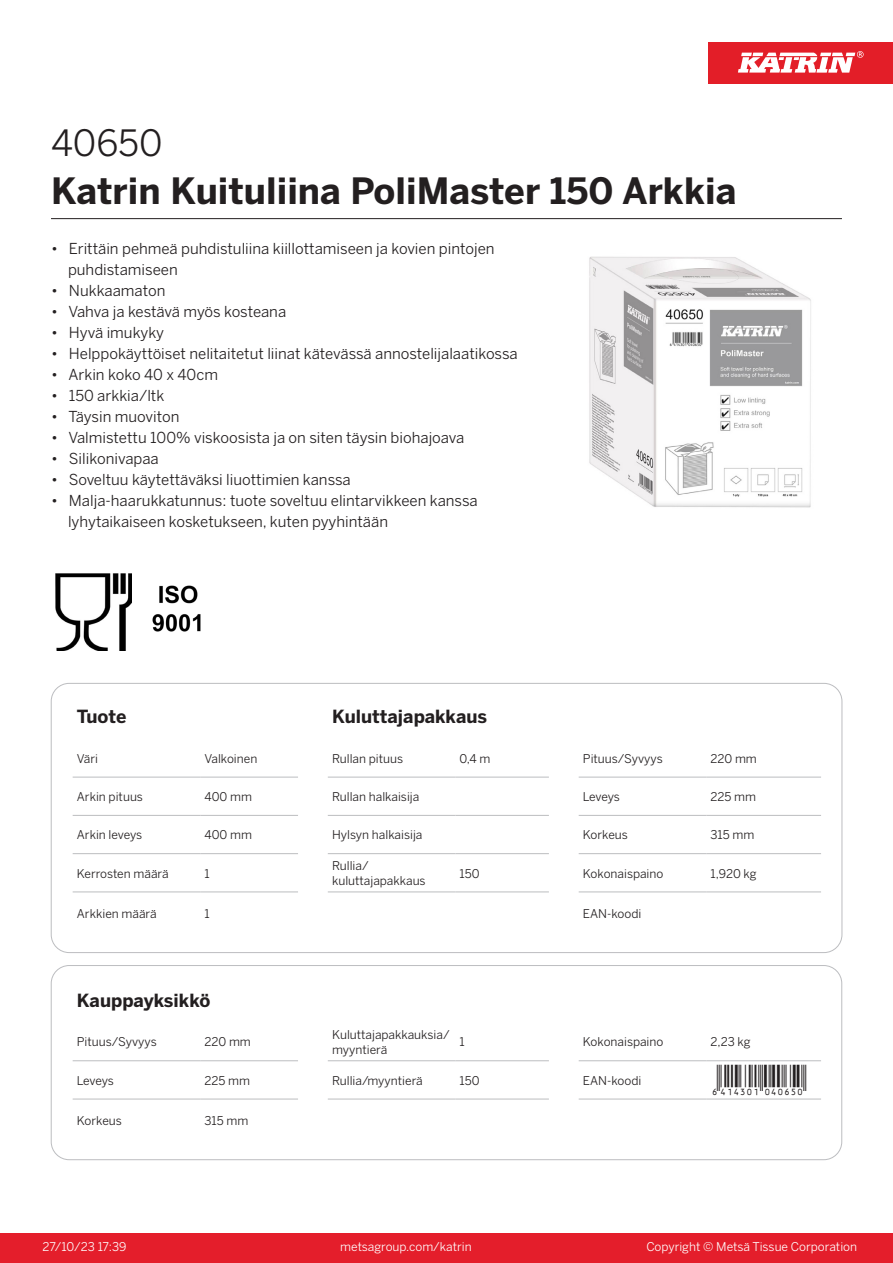
<style>
.page{position:relative;width:893px;height:1263px;background:#fff}
.page>*{position:absolute;margin:0;border:0;box-sizing:border-box;transform-origin:0 0}
.Product_Name{font:700 36px "Benton Sans";color:#231f20}
.External_material_co{font:36px "Benton Sans";color:#231f20}
.T_EAN{font:30px "Viisas EAN Matala";color:#231f20}
.T_TableHeader{font:700 18px "Benton Sans";color:#231f20}
.MarketingBullets{font:15px/21px "Benton Sans";color:#231f20}
.T_TableBody{font:12px/14.4px "Benton Sans";color:#231f20}
.t1{font:12px "Benton Sans";color:#fff}
</style>
<div class="page">
<div style="left:0;top:1233px;width:893px;height:30px;background:#e41e2b"></div>
<div style="left:708px;top:43px;width:185px;height:41px;background:#e31e28"></div>
<svg style="left:738px;top:51px;width:126px;height:22px"></svg>
<hr style="left:73px;top:777px;width:127px;height:1px;background:#bcbdc0">
<hr style="left:200px;top:777px;width:98px;height:1px;background:#bcbdc0">
<hr style="left:328px;top:777px;width:127px;height:1px;background:#bcbdc0">
<hr style="left:455px;top:777px;width:94px;height:1px;background:#bcbdc0">
<hr style="left:579px;top:777px;width:127px;height:1px;background:#bcbdc0">
<hr style="left:706px;top:777px;width:115px;height:1px;background:#bcbdc0">
<hr style="left:73px;top:815px;width:127px;height:1px;background:#bcbdc0">
<hr style="left:200px;top:815px;width:98px;height:1px;background:#bcbdc0">
<hr style="left:328px;top:815px;width:127px;height:1px;background:#bcbdc0">
<hr style="left:455px;top:815px;width:94px;height:1px;background:#bcbdc0">
<hr style="left:579px;top:815px;width:127px;height:1px;background:#bcbdc0">
<hr style="left:706px;top:815px;width:115px;height:1px;background:#bcbdc0">
<hr style="left:73px;top:853px;width:127px;height:1px;background:#bcbdc0">
<hr style="left:200px;top:853px;width:98px;height:1px;background:#bcbdc0">
<hr style="left:328px;top:853px;width:127px;height:1px;background:#bcbdc0">
<hr style="left:455px;top:853px;width:94px;height:1px;background:#bcbdc0">
<hr style="left:579px;top:853px;width:127px;height:1px;background:#bcbdc0">
<hr style="left:706px;top:853px;width:115px;height:1px;background:#bcbdc0">
<hr style="left:73px;top:892px;width:127px;height:1px;background:#bcbdc0">
<hr style="left:200px;top:892px;width:98px;height:1px;background:#bcbdc0">
<hr style="left:328px;top:892px;width:127px;height:1px;background:#bcbdc0">
<hr style="left:455px;top:892px;width:94px;height:1px;background:#bcbdc0">
<hr style="left:579px;top:892px;width:127px;height:1px;background:#bcbdc0">
<hr style="left:706px;top:892px;width:115px;height:1px;background:#bcbdc0">
<hr style="left:73px;top:1060px;width:127px;height:1px;background:#bcbdc0">
<hr style="left:200px;top:1060px;width:98px;height:1px;background:#bcbdc0">
<hr style="left:328px;top:1060px;width:127px;height:1px;background:#bcbdc0">
<hr style="left:455px;top:1060px;width:94px;height:1px;background:#bcbdc0">
<hr style="left:579px;top:1060px;width:127px;height:1px;background:#bcbdc0">
<hr style="left:706px;top:1060px;width:115px;height:1px;background:#bcbdc0">
<hr style="left:73px;top:1099px;width:127px;height:1px;background:#bcbdc0">
<hr style="left:200px;top:1099px;width:98px;height:1px;background:#bcbdc0">
<hr style="left:328px;top:1099px;width:127px;height:1px;background:#bcbdc0">
<hr style="left:455px;top:1099px;width:94px;height:1px;background:#bcbdc0">
<hr style="left:579px;top:1099px;width:127px;height:1px;background:#bcbdc0">
<hr style="left:706px;top:1099px;width:115px;height:1px;background:#bcbdc0">
<div style="left:51px;top:965px;width:791px;height:195px;border:1px solid #bcbdc0;border-radius:18px"></div>
<img style="left:589px;top:256px;width:222px;height:252px">
<img style="left:55px;top:574px;width:77px;height:77px">
<img style="left:152px;top:585px;width:49px;height:47px">
<hr style="left:51px;top:218px;width:791px;height:1px;background:#231f20">
<p class="External_material_co" style="left:51px;top:121px;width:113px">40650</p>
<p class="Product_Name" style="left:51px;top:168px;width:687px">Katrin Kuituliina PoliMaster 150 Arkkia</p>
<p class="MarketingBullets" style="left:68px;top:238px;width:428px;text-indent:-17px">• Erittäin pehmeä puhdistuliina kiillottamiseen ja kovien pintojen puhdistamiseen</p>
<p class="MarketingBullets" style="left:51px;top:280px;width:116px">• Nukkaamaton</p>
<p class="MarketingBullets" style="left:51px;top:301px;width:237px">• Vahva ja kestävä myös kosteana</p>
<p class="MarketingBullets" style="left:51px;top:322px;width:115px">• Hyvä imukyky</p>
<p class="MarketingBullets" style="left:51px;top:343px;width:468px">• Helppokäyttöiset nelitaitetut liinat kätevässä annostelijalaatikossa</p>
<p class="MarketingBullets" style="left:51px;top:364px;width:169px">• Arkin koko 40 x 40cm</p>
<p class="MarketingBullets" style="left:51px;top:385px;width:115px">• 150 arkkia/ltk</p>
<p class="MarketingBullets" style="left:51px;top:406px;width:130px">• Täysin muoviton</p>
<p class="MarketingBullets" style="left:51px;top:427px;width:415px">• Valmistettu 100% viskoosista ja on siten täysin biohajoava</p>
<p class="MarketingBullets" style="left:51px;top:448px;width:109px">• Silikonivapaa</p>
<p class="MarketingBullets" style="left:51px;top:469px;width:301px">• Soveltuu käytettäväksi liuottimien kanssa</p>
<p class="MarketingBullets" style="left:68px;top:490px;width:411px;text-indent:-17px">• Malja-haarukkatunnus: tuote soveltuu elintarvikkeen kanssa lyhytaikaiseen kosketukseen, kuten pyyhintään</p>
<p class="T_TableHeader" style="left:77px;top:705px;width:51px">Tuote</p>
<p class="T_TableHeader" style="left:332px;top:705px;width:157px">Kuluttajapakkaus</p>
<p class="T_TableBody" style="left:77px;top:751px;width:23px">Väri</p>
<p class="T_TableBody" style="left:204px;top:751px;width:54px">Valkoinen</p>
<p class="T_TableBody" style="left:332px;top:751px;width:73px">Rullan pituus</p>
<p class="T_TableBody" style="left:460px;top:751px;width:32px">0,4 m</p>
<p class="T_TableBody" style="left:583px;top:751px;width:81px">Pituus/Syvyys</p>
<p class="T_TableBody" style="left:710px;top:751px;width:48px">220 mm</p>
<p class="T_TableBody" style="left:77px;top:789px;width:68px">Arkin pituus</p>
<p class="T_TableBody" style="left:204px;top:789px;width:49px">400 mm</p>
<p class="T_TableBody" style="left:332px;top:789px;width:89px">Rullan halkaisija</p>
<p class="T_TableBody" style="left:583px;top:789px;width:39px">Leveys</p>
<p class="T_TableBody" style="left:710px;top:789px;width:47px">225 mm</p>
<p class="T_TableBody" style="left:77px;top:828px;width:67px">Arkin leveys</p>
<p class="T_TableBody" style="left:204px;top:828px;width:49px">400 mm</p>
<p class="T_TableBody" style="left:332px;top:828px;width:92px">Hylsyn halkaisija</p>
<p class="T_TableBody" style="left:583px;top:828px;width:47px">Korkeus</p>
<p class="T_TableBody" style="left:710px;top:828px;width:45px">315 mm</p>
<p class="T_TableBody" style="left:77px;top:866px;width:93px">Kerrosten määrä</p>
<p class="T_TableBody" style="left:204px;top:866px;width:7px">1</p>
<p class="T_TableBody" style="left:332px;top:859px;width:38px">Rullia/</p>
<p class="T_TableBody" style="left:332px;top:873px;width:95px">kuluttajapakkaus</p>
<p class="T_TableBody" style="left:460px;top:866px;width:22px">150</p>
<p class="T_TableBody" style="left:583px;top:866px;width:82px">Kokonaispaino</p>
<p class="T_TableBody" style="left:710px;top:866px;width:48px">1,920 kg</p>
<p class="T_TableBody" style="left:77px;top:906px;width:81px">Arkkien määrä</p>
<p class="T_TableBody" style="left:204px;top:906px;width:7px">1</p>
<p class="T_TableBody" style="left:583px;top:906px;width:60px">EAN-koodi</p>
<p class="T_TableHeader" style="left:77px;top:989px;width:135px">Kauppayksikkö</p>
<p class="T_TableBody" style="left:77px;top:1035px;width:81px">Pituus/Syvyys</p>
<p class="T_TableBody" style="left:204px;top:1035px;width:48px">220 mm</p>
<p class="T_TableBody" style="left:332px;top:1027px;width:119px">Kuluttajapakkauksia/ myyntierä</p>
<p class="T_TableBody" style="left:460px;top:1035px;width:7px">1</p>
<p class="T_TableBody" style="left:583px;top:1035px;width:82px">Kokonaispaino</p>
<p class="T_TableBody" style="left:710px;top:1035px;width:42px">2,23 kg</p>
<p class="T_TableBody" style="left:77px;top:1073px;width:39px">Leveys</p>
<p class="T_TableBody" style="left:204px;top:1073px;width:47px">225 mm</p>
<p class="T_TableBody" style="left:332px;top:1073px;width:92px">Rullia/myyntierä</p>
<p class="T_TableBody" style="left:460px;top:1073px;width:22px">150</p>
<p class="T_TableBody" style="left:583px;top:1073px;width:60px">EAN-koodi</p>
<p class="T_EAN" style="left:710px;top:1064px;width:97px">*6414301040650*</p>
<p class="T_TableBody" style="left:77px;top:1113px;width:47px">Korkeus</p>
<p class="T_TableBody" style="left:204px;top:1113px;width:45px">315 mm</p>
<p class="t1" style="left:43px;top:1239px;width:85px">27/10/23 17:39</p>
<p class="t1" style="left:340px;top:1239px;width:133px">metsagroup.com/katrin</p>
<p class="t1" style="left:646px;top:1239px;width:212px">Copyright © Metsä Tissue Corporation</p>
</div>
